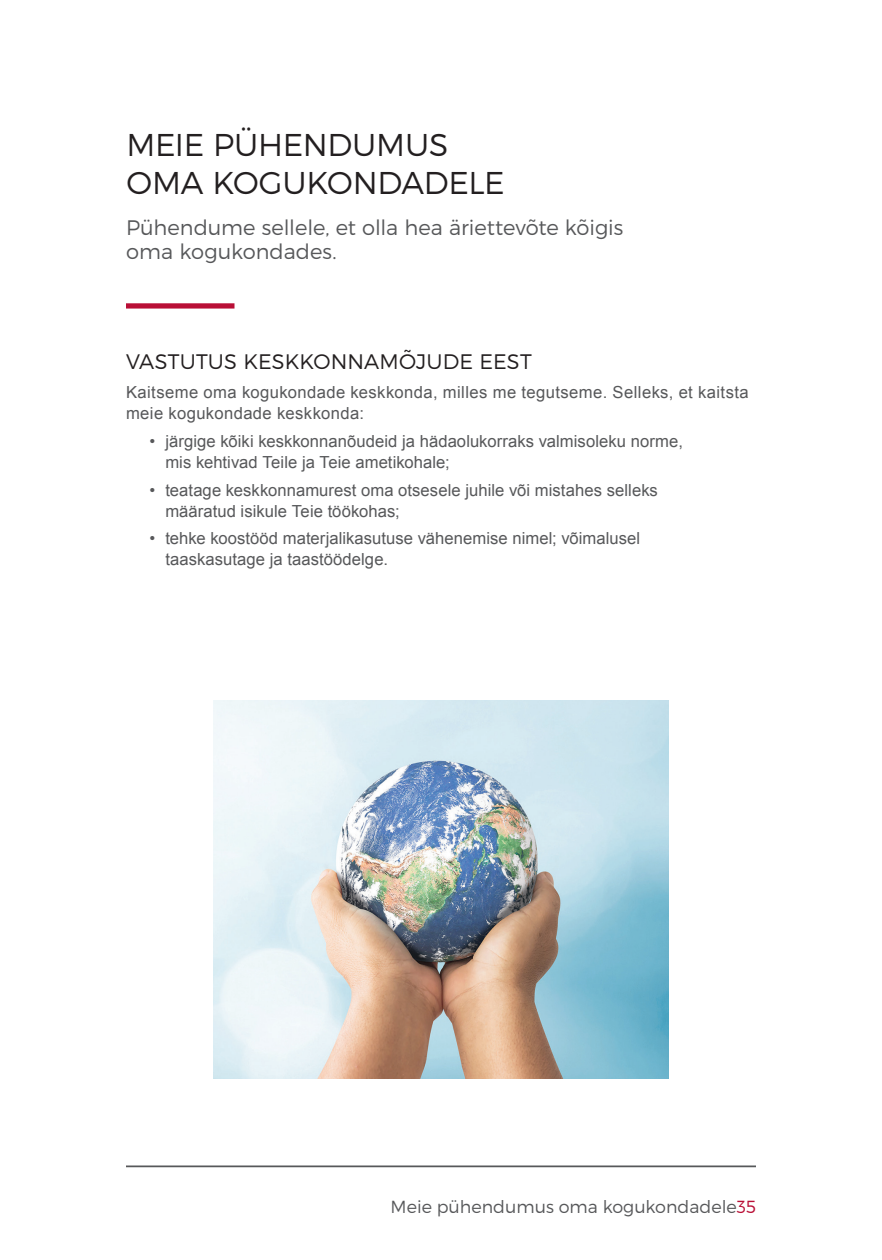
<style>
.page{position:relative;width:882px;height:1260px;background:#fff}
.page>*{position:absolute;margin:0;border:0;box-sizing:border-box;transform-origin:0 0}
.Title1_30pts_CENTER{font:300 31.5px/37.8px "Montserrat";letter-spacing:-.01em;color:#231f20}
.Title1_30pts_CENTER-2{font:300 21px/24.5px "Montserrat";letter-spacing:-.005em;color:#57585a}
.SR_Subheads_Body{font:300 21px "Montserrat";letter-spacing:.005em;color:#231f20}
.t1{font:300 17.5px "Montserrat";color:#57585a}
.SR_Body-Arial-Space{font:16.62px/21px "Arial";letter-spacing:.005em;color:#57585a}
.SR_Body-Arial-Space-2{font:16.62px/21px "Arial";letter-spacing:.025em;color:#57585a}
.s1{color:#b90f36}
</style>
<div class="page">
<hr style="left:126px;top:1166px;width:630px;height:1px;background:#57585a">
<img style="left:213px;top:700px;width:455px;height:378px">
<div style="left:126px;top:303px;width:108px;height:6px;background:#b90f36"></div>
<p class="Title1_30pts_CENTER" style="left:126px;top:126px;width:380px">MEIE PÜHENDUMUS<br>OMA KOGUKONDADELE</p>
<p class="Title1_30pts_CENTER-2" style="left:126px;top:214px;width:499px">Pühendume sellele, et olla hea äriettevõte kõigis oma kogukondades.</p>
<p class="SR_Subheads_Body" style="left:126px;top:348px;width:407px">VASTUTUS KESKKONNAMÕJUDE EEST</p>
<p class="SR_Body-Arial-Space-2" style="left:126px;top:381px;width:624px">Kaitseme oma kogukondade keskkonda, milles me tegutseme. Selleks, et kaitsta meie kogukondade keskkonda:</p>
<p class="SR_Body-Arial-Space" style="left:165px;top:431px;width:519px;text-indent:-16px">• järgige kõiki keskkonnanõudeid ja hädaolukorraks valmisoleku norme, mis kehtivad Teile ja Teie ametikohale;</p>
<p class="SR_Body-Arial-Space" style="left:165px;top:480px;width:494px;text-indent:-16px">• teatage keskkonnamurest oma otsesele juhile või mistahes selleks määratud isikule Teie töökohas;</p>
<p class="SR_Body-Arial-Space" style="left:165px;top:528px;width:476px;text-indent:-16px">• tehke koostööd materjalikasutuse vähenemise nimel; võimalusel taaskasutage ja taastöödelge.</p>
<p class="t1" style="left:391px;top:1196px;width:367px">Meie pühendumus oma kogukondadele<span class="s1">35</span></p>
</div>
